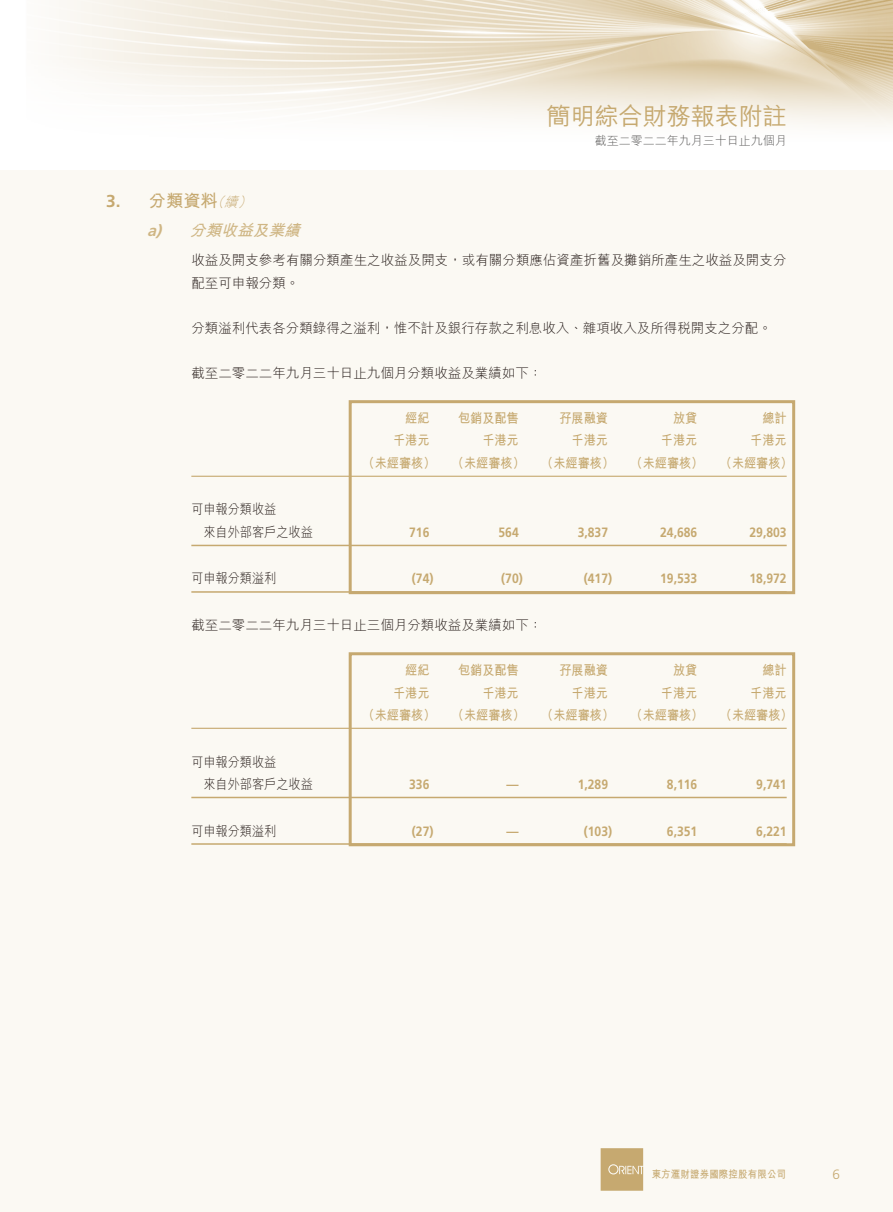
<style>
.page{position:relative;width:893px;height:1212px;background:#fff}
.page>*{position:absolute;margin:0;border:0;box-sizing:border-box;transform-origin:0 0}
.t1{font:500 24px "M Hei HK";color:#c6a970}
.t2{font:700 17.25px "M Hei HK";color:#c6a970}
.t3{font:700 17.25px "Frutiger LT Std";color:#c6a970}
.t4{font:italic 700 15.75px "M Hei HK";color:#cfb684}
.t5{font:italic 700 15.75px "Frutiger LT Std";color:#cfb684}
.t6{font:300 13.5px/22.5px "M Hei HK";color:#231916}
.t7{font:700 13.5px/22.5px "M Hei HK";color:#c6a970;scale:.9 1}
.t8{font:700 13.5px "Frutiger LT Std";color:#c6a970;scale:.9 1}
.t9{font:300 13.5px "M Hei HK";color:#231916;scale:.9 1}
.t10{font:italic 300 13.5px "M Hei HK";color:#c6a970}
.t11{font:300 13.5px "Frutiger LT Std";color:#c6a970}
.t12{font:300 12px "M Hei HK";color:#595857}
.t13{font:700 10.5px "M Hei HK";letter-spacing:.015em;color:#c6a970;scale:.9 1}
</style>
<div class="page">
<img style="left:59px;top:0;width:834px;height:127px">
<div style="left:0;top:170px;width:893px;height:1042px;background:#fbf9f3"></div>
<svg style="left:601px;top:1148px;width:42px;height:43px;background:#c9ae79"></svg>
<div style="left:349px;top:400px;width:446px;height:194px;border:3px solid #c6a970"></div>
<div style="left:349px;top:652px;width:446px;height:194px;border:3px solid #c6a970"></div>
<hr style="left:191px;top:476px;width:596px;height:1px;background:#c6a970">
<hr style="left:191px;top:545px;width:596px;height:1px;background:#c6a970">
<hr style="left:191px;top:591px;width:596px;height:2px;background:#c6a970">
<hr style="left:191px;top:728px;width:596px;height:1px;background:#c6a970">
<hr style="left:191px;top:797px;width:596px;height:1px;background:#c6a970">
<hr style="left:191px;top:843px;width:596px;height:2px;background:#c6a970">
<p class="t3" style="left:106px;top:191px;width:16px">3.</p>
<h1 class="t1" style="left:547px;top:99px;width:241px">簡明綜合財務報表附註</h1>
<p class="t2" style="left:149px;top:188px;width:70px">分類資料</p>
<p class="t10" style="left:224px;top:195px;width:19px">續</p>
<p class="t10" style="left:211px;top:195px;width:19px">（</p>
<p class="t10" style="left:238px;top:195px;width:19px">(</p>
<p class="t5" style="left:156px;top:222px;width:12px">)</p>
<p class="t5" style="left:147px;top:222px;width:15px">a</p>
<p class="t4" style="left:190px;top:219px;width:117px">分類收益及業績</p>
<p class="t12" style="left:595px;top:135px;width:194px">截至二零二二年九月三十日止九個月</p>
<p class="t6" style="left:191px;top:249px;width:597px">收益及開支參考有關分類產生之收益及開支，或有關分類應佔資產折舊及攤銷所產生之收益及開支分配至可申報分類。</p>
<p class="t6" style="left:191px;top:317px;width:582px">分類溢利代表各分類錄得之溢利，惟不計及銀行存款之利息收入、雜項收入及所得稅開支之分配。</p>
<p class="t6" style="left:191px;top:361px;width:352px">截至二零二二年九月三十日止九個月分類收益及業績如下：</p>
<p class="t7" style="left:762px;top:406px;width:28px">總計</p>
<p class="t7" style="left:458px;top:406px;width:69px">包銷及配售</p>
<p class="t7" style="left:673px;top:406px;width:29px">放貸</p>
<p class="t7" style="left:559px;top:406px;width:55px">孖展融資</p>
<p class="t7" style="left:405px;top:406px;width:29px">經紀</p>
<p class="t9" style="left:191px;top:503px;width:96px">可申報分類收益</p>
<p class="t9" style="left:203px;top:525px;width:123px">來自外部客戶之收益</p>
<p class="t7" style="left:363px;top:428px;width:479px;text-indent:30px">千港元<br>（未經審核） （未經審核） （未經審核） （未經審核） （未經審核(</p>
<p class="t7" style="left:482px;top:428px;width:42px">千港元</p>
<p class="t7" style="left:572px;top:428px;width:42px">千港元</p>
<p class="t7" style="left:661px;top:428px;width:42px">千港元</p>
<p class="t7" style="left:750px;top:428px;width:42px">千港元</p>
<p class="t8" style="left:409px;top:524px;width:24px">716</p>
<p class="t8" style="left:498px;top:524px;width:24px">564</p>
<p class="t8" style="left:578px;top:524px;width:35px">3,837</p>
<p class="t8" style="left:660px;top:524px;width:43px">24,686</p>
<p class="t8" style="left:749px;top:524px;width:43px">29,803</p>
<p class="t9" style="left:191px;top:572px;width:96px">可申報分類溢利</p>
<p class="t6" style="left:191px;top:614px;width:352px">截至二零二二年九月三十日止三個月分類收益及業績如下：</p>
<p class="t8" style="left:412px;top:571px;width:26px">)74(</p>
<p class="t8" style="left:501px;top:571px;width:26px">)70(</p>
<p class="t8" style="left:584px;top:571px;width:33px">)417(</p>
<p class="t8" style="left:660px;top:571px;width:43px">19,533</p>
<p class="t8" style="left:749px;top:571px;width:43px">18,972</p>
<p class="t7" style="left:405px;top:658px;width:29px">經紀</p>
<p class="t7" style="left:458px;top:658px;width:69px">包銷及配售</p>
<p class="t7" style="left:559px;top:658px;width:55px">孖展融資</p>
<p class="t7" style="left:673px;top:658px;width:29px">放貸</p>
<p class="t7" style="left:762px;top:658px;width:29px">總計</p>
<p class="t9" style="left:191px;top:755px;width:96px">可申報分類收益</p>
<p class="t9" style="left:203px;top:777px;width:123px">來自外部客戶之收益</p>
<p class="t9" style="left:191px;top:824px;width:96px">可申報分類溢利</p>
<p class="t7" style="left:363px;top:680px;width:479px;text-indent:30px">千港元<br>（未經審核） （未經審核） （未經審核） （未經審核） （未經審核(</p>
<p class="t7" style="left:482px;top:680px;width:42px">千港元</p>
<p class="t7" style="left:572px;top:680px;width:42px">千港元</p>
<p class="t7" style="left:661px;top:680px;width:42px">千港元</p>
<p class="t7" style="left:750px;top:680px;width:42px">千港元</p>
<p class="t8" style="left:409px;top:776px;width:24px">336</p>
<p class="t8" style="left:412px;top:823px;width:26px">)27(</p>
<p class="t8" style="left:507px;top:776px;width:15px">—</p>
<p class="t8" style="left:507px;top:823px;width:15px">—</p>
<p class="t8" style="left:578px;top:776px;width:35px">1,289</p>
<p class="t8" style="left:584px;top:823px;width:33px">)103(</p>
<p class="t8" style="left:667px;top:776px;width:35px">8,116</p>
<p class="t8" style="left:667px;top:823px;width:35px">6,351</p>
<p class="t8" style="left:756px;top:776px;width:35px">9,741</p>
<p class="t8" style="left:756px;top:823px;width:35px">6,221</p>
<p class="t13" style="left:652px;top:1167px;width:151px">東方滙財證券國際控股有限公司</p>
<p class="t11" style="left:832px;top:1167px;width:9px">6</p>
</div>
